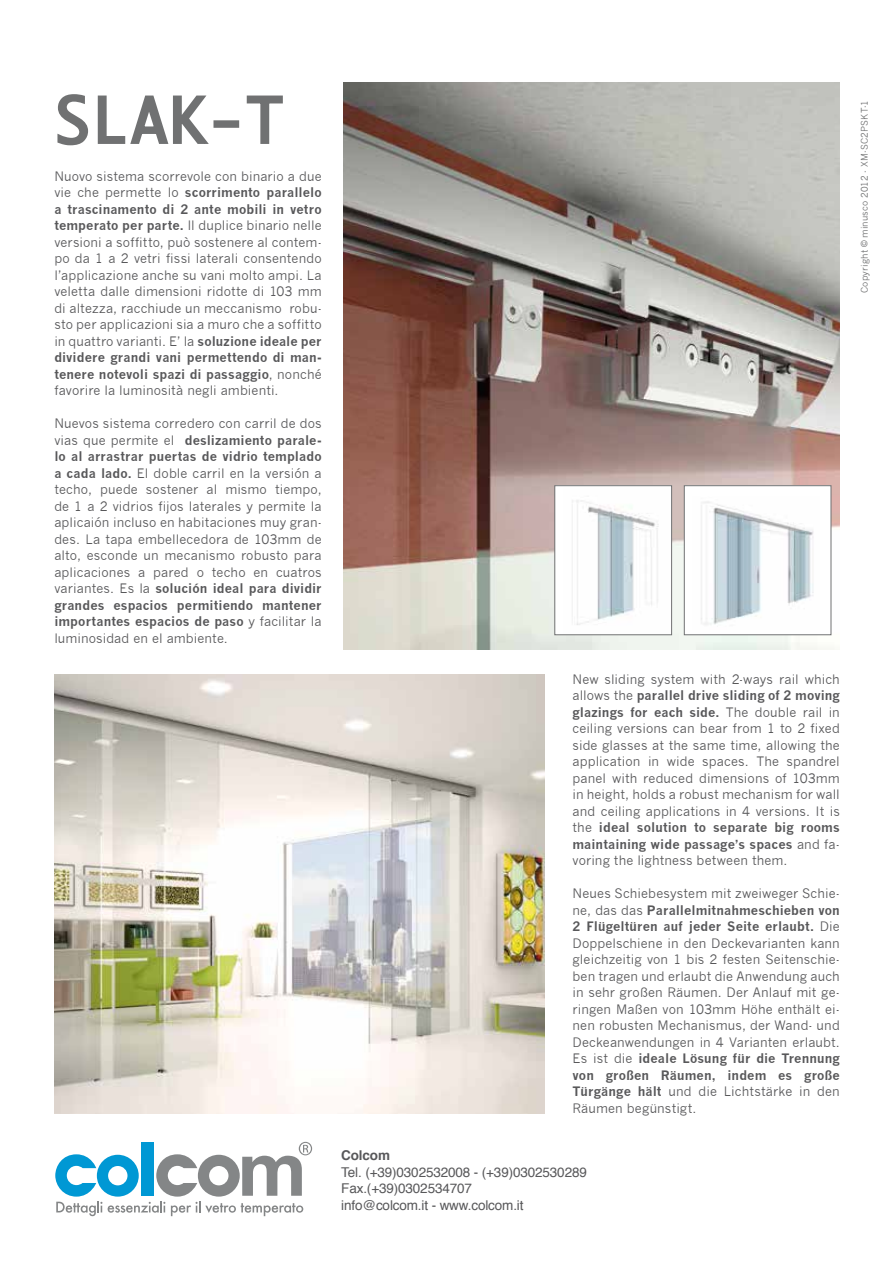
<style>
.page{position:relative;width:893px;height:1263px;background:#fff}
.page>*{position:absolute;margin:0;border:0;box-sizing:border-box;transform-origin:0 0}
.t1{font:60px "Monaco";color:#707172}
.t2{font:13.5px/16.5px "Helvetica";letter-spacing:-.01em;color:#58585a}
.t3{font:700 13.5px "Helvetica";letter-spacing:-.01em;color:#58585a}
.t4{font:12.75px/16.5px "News Gothic";letter-spacing:.005em;color:#58585a;text-align:justify}
.t5{font:9px "News Gothic";letter-spacing:.02em;color:#707172}
.s1{font-weight:700}
</style>
<div class="page">
<img style="left:344px;top:82px;width:496px;height:567px">
<img style="left:54px;top:674px;width:491px;height:439px">
<svg style="left:57px;top:94px;width:32px;height:52px"></svg>
<svg style="left:97px;top:95px;width:112px;height:49px"></svg>
<div style="left:213px;top:120px;width:26px;height:8px;border:3px solid #707172"></div>
<svg style="left:246px;top:95px;width:37px;height:49px"></svg>
<div style="left:684px;top:486px;width:147px;height:149px;background:#fff"></div>
<img style="left:701px;top:501px;width:113px;height:124px">
<div style="left:684px;top:485px;width:147px;height:150px;border:1px solid #707172"></div>
<div style="left:555px;top:486px;width:117px;height:149px;background:#fff"></div>
<img style="left:572px;top:500px;width:87px;height:125px">
<div style="left:554px;top:485px;width:118px;height:150px;border:1px solid #707172"></div>
<svg style="left:55px;top:1142px;width:257px;height:74px"></svg>
<h1 class="t1" style="left:54px;top:69px;width:230px">SLAK-T</h1>
<p class="t5" style="left:859px;top:293px;width:194px;rotate:-90deg">Copyright © minusco 2012 - XM-SC2PSKT-1</p>
<p class="t4" style="left:54px;top:168px;width:269px">Nuovo sistema scorrevole con binario a due vie che permette lo <span class="s1">scorrimento parallelo a trascinamento di 2 ante mobili in vetro temperato per parte.</span> Il duplice binario nelle versioni a soffitto, può sostenere al contem&shy;po da 1 a 2 vetri fissi laterali consentendo l’applicazione anche su vani molto ampi. La veletta dalle dimensioni ridotte di 103 mm di altezza, racchiude un meccanismo robu&shy;sto per applicazioni sia a muro che a soffitto in quattro varianti. E’ la <span class="s1">soluzione ideale per dividere grandi vani permettendo di man&shy;tenere notevoli spazi di passaggio</span>, nonché favorire la luminosità negli ambienti.</p>
<p class="t4" style="left:54px;top:415px;width:269px">Nuevos sistema corredero con carril de dos vias que permite el <span class="s1">deslizamiento parale&shy;lo al arrastrar puertas de vidrio templado a cada lado.</span> El doble carril en la versión a techo, puede sostener al mismo tiempo, de 1 a 2 vidrios fijos laterales y permite la aplicaión incluso en habitaciones muy gran&shy;des. La tapa embellecedora de 103mm de alto, esconde un mecanismo robusto para aplicaciones a pared o techo en cuatros variantes. Es la <span class="s1">solución ideal para dividir grandes espacios permitiendo mantener importantes espacios de paso</span> y facilitar la luminosidad en el ambiente.</p>
<p class="t4" style="left:572px;top:671px;width:269px">New sliding system with 2-ways rail which allows the <span class="s1">parallel drive sliding of 2 moving glazings for each side.</span> The double rail in ceiling versions can bear from 1 to 2 fixed side glasses at the same time, allowing the application in wide spaces. The spandrel panel with reduced dimensions of 103mm in height, holds a robust mechanism for wall and ceiling applications in 4 versions. It is the <span class="s1">ideal solution to separate big rooms maintaining wide passage’s spaces</span> and fa&shy;voring the lightness between them.</p>
<p class="t4" style="left:572px;top:885px;width:269px">Neues Schiebesystem mit zweiweger Schie&shy;ne, das das <span class="s1">Parallelmitnahmeschieben von 2 Flügeltüren auf jeder Seite erlaubt.</span> Die Doppelschiene in den Deckevarianten kann gleichzeitig von 1 bis 2 festen Seitenschie&shy;ben tragen und erlaubt die Anwendung auch in sehr großen Räumen. Der Anlauf mit ge&shy;ringen Maßen von 103mm Höhe enthält ei&shy;nen robusten Mechanismus, der Wand- und Deckeanwendungen in 4 Varianten erlaubt.<br>Es ist die <span class="s1">ideale Lösung für die Trennung von großen Räumen, indem es große Türgänge hält</span> und die Lichtstärke in den Räumen begünstigt.</p>
<p class="t3" style="left:341px;top:1145px;width:50px">Colcom</p>
<p class="t2" style="left:341px;top:1164px;width:247px">Tel. (+39)0302532008 - (+39)0302530289<br>Fax.(+39)0302534707<br>info@colcom.it - www.colcom.it</p>
</div>
